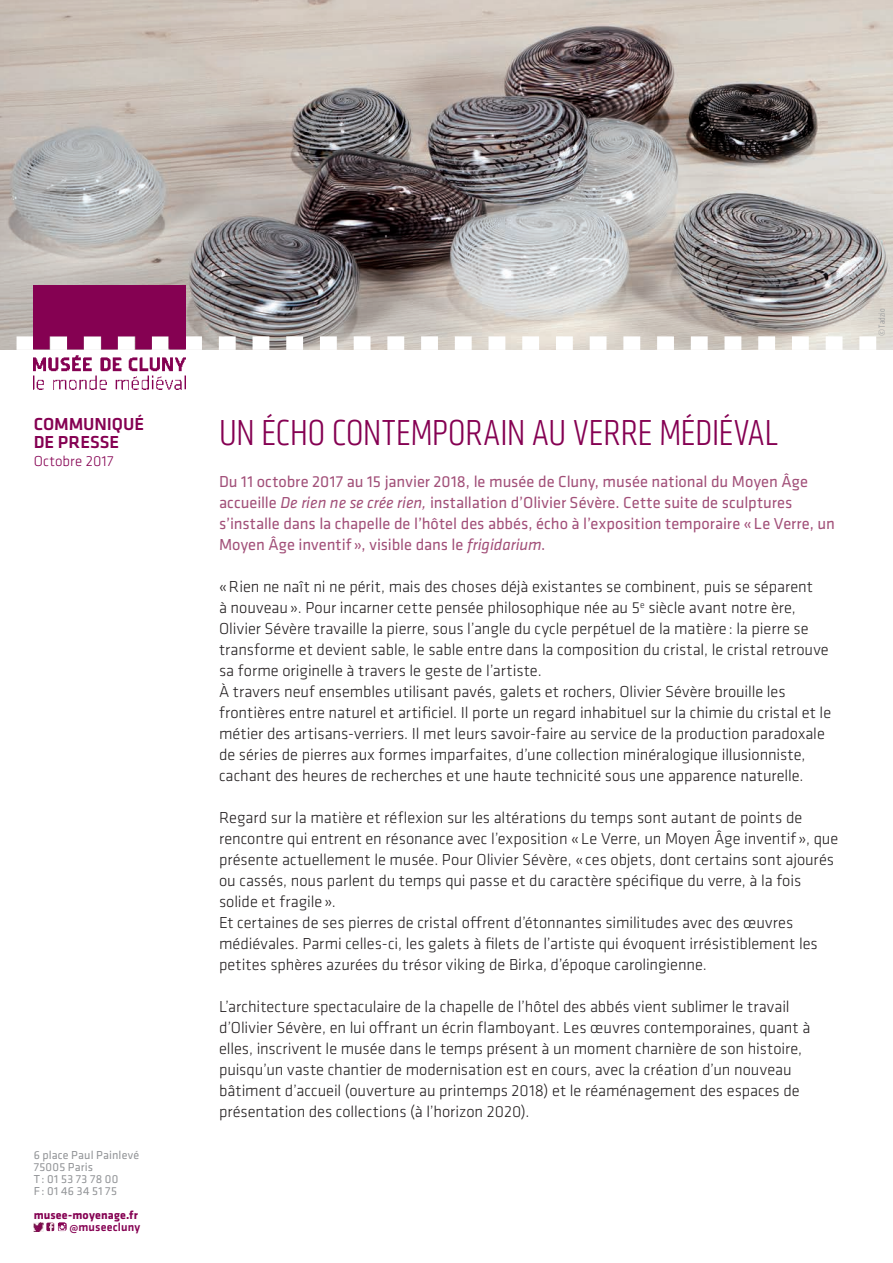
<style>
.page{position:relative;width:893px;height:1263px;background:#fff}
.page>*{position:absolute;margin:0;border:0;box-sizing:border-box;transform-origin:0 0}
.Titre_CP{font:300 condensed 37.5px "Klavika";color:#850152}
.communiqué_de_presse{font:500 18px/18px "Klavika";letter-spacing:-.005em;color:#850152}
.Texte{font:300 16.5px/21px "Klavika";color:#231f20}
.Texte-2{font:16.5px/21px "Klavika";letter-spacing:-.005em;color:#a25079}
.date{font:300 15px "Klavika";letter-spacing:.015em;color:#850152}
.Musée{font:12px/12px "Klavika";letter-spacing:.025em;color:#939598}
.web{font:700 12px "Klavika";letter-spacing:.015em;color:#850152}
.Web{font:500 12px "Klavika";letter-spacing:.01em;color:#850152}
.Légendes{font:300 condensed 9px "Klavika";letter-spacing:.02em;color:#939598}
.s1{font-style:italic}
</style>
<div class="page">
<img style="left:0;top:0;width:893px;height:336px">
<svg style="left:0;top:336px;width:893px;height:14px"></svg>
<img style="left:33px;top:286px;width:152px;height:103px">
<svg style="left:34px;top:1222px;width:33px;height:9px"></svg>
<p class="communiqué_de_presse" style="left:34px;top:415px;width:112px">COMMUNIQUÉ<br>DE PRESSE</p>
<p class="date" style="left:34px;top:452px;width:81px">Octobre 2017</p>
<p class="Musée" style="left:34px;top:1149px;width:107px">6 place Paul Painlevé<br>75005 Paris<br>T: 01 53 73 78 00<br>F: 01 46 34 51 75</p>
<p class="web" style="left:34px;top:1206px;width:106px">musee-moyenage.fr</p>
<p class="Web" style="left:69px;top:1219px;width:72px">@museecluny</p>
<p class="Titre_CP" style="left:219px;top:412px;width:561px">UN ÉCHO CONTEMPORAIN AU VERRE MÉDIÉVAL</p>
<p class="Texte-2" style="left:219px;top:470px;width:617px">Du 11 octobre 2017 au 15 janvier 2018, le musée de Cluny, musée national du Moyen Âge accueille <span class="s1">De rien ne se crée rien,</span> installation d’Olivier Sévère. Cette suite de sculptures s’installe dans la chapelle de l’hôtel des abbés, écho à l’exposition temporaire « Le Verre, un Moyen Âge inventif », visible dans le <span class="s1">frigidarium</span>.</p>
<p class="Texte" style="left:219px;top:576px;width:611px">«Rien ne naît ni ne périt, mais des choses déjà existantes se combinent, puis se séparent<br>à nouveau». Pour incarner cette pensée philosophique née au 5<sup>e</sup> siècle avant notre ère, Olivier Sévère travaille la pierre, sous l’angle du cycle perpétuel de la matière : la pierre se transforme et devient sable, le sable entre dans la composition du cristal, le cristal retrouve sa forme originelle à travers le geste de l’artiste.</p>
<p class="Texte" style="left:219px;top:681px;width:614px">À travers neuf ensembles utilisant pavés, galets et rochers, Olivier Sévère brouille les frontières entre naturel et artificiel. Il porte un regard inhabituel sur la chimie du cristal et le métier des artisans-verriers. Il met leurs savoir-faire au service de la production paradoxale de séries de pierres aux formes imparfaites, d’une collection minéralogique illusionniste, cachant des heures de recherches et une haute technicité sous une apparence naturelle.</p>
<p class="Texte" style="left:219px;top:807px;width:621px">Regard sur la matière et réflexion sur les altérations du temps sont autant de points de rencontre qui entrent en résonance avec l’exposition « Le Verre, un Moyen Âge inventif », que présente actuellement le musée. Pour Olivier Sévère, « ces objets, dont certains sont ajourés ou cassés, nous parlent du temps qui passe et du caractère spécifique du verre, à la fois solide et fragile ».</p>
<p class="Texte" style="left:219px;top:912px;width:600px">Et certaines de ses pierres de cristal offrent d’étonnantes similitudes avec des œuvres médiévales. Parmi celles-ci, les galets à filets de l’artiste qui évoquent irrésistiblement les petites sphères azurées du trésor viking de Birka, d’époque carolingienne.</p>
<p class="Texte" style="left:219px;top:996px;width:593px">L’architecture spectaculaire de la chapelle de l’hôtel des abbés vient sublimer le travail d’Olivier Sévère, en lui offrant un écrin flamboyant. Les œuvres contemporaines, quant à elles, inscrivent le musée dans le temps présent à un moment charnière de son histoire, puisqu’un vaste chantier de modernisation est en cours, avec la création d’un nouveau bâtiment d’accueil (ouverture au printemps 2018) et le réaménagement des espaces de présentation des collections (à l’horizon 2020).</p>
<p class="Légendes" style="left:877px;top:336px;width:30px;rotate:-90deg">© Tadzio</p>
</div>
